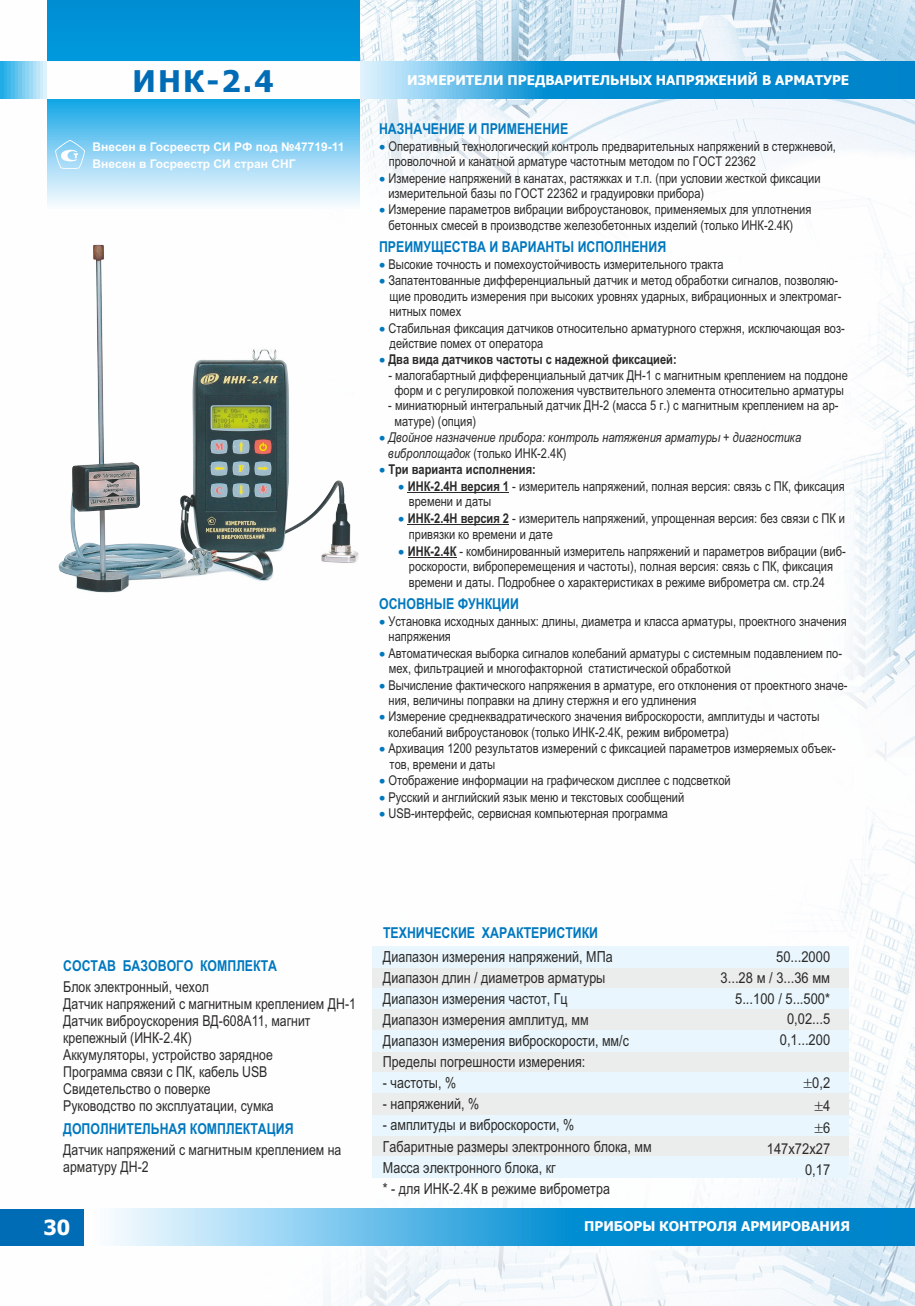
<style>
.page{position:relative;width:915px;height:1306px;background:#fff}
.page>*{position:absolute;margin:0;border:0;box-sizing:border-box;transform-origin:0 0}
.t1{font:700 30px "Tahoma";color:#006cb5}
.t2{font:700 21px "Tahoma";color:#fefefe}
.t3{font:15.3px/21px "Arial Narrow";color:#2b2a29}
.t4{font:15px/17px "Arial Narrow";color:#2b2a29}
.t5{font:700 15px "Arial Narrow";color:#0078bf}
.t6{font:15px/20.7px "Arial Narrow";color:#2b2a29;text-align:right;scale:1.05 1}
.t7{font:13.5px/15.5px "Arial Narrow";color:#2b2a29}
.t8{font:italic 13.5px/15.5px "Arial Narrow";color:#2b2a29}
.t9{font:700 13.5px "Tahoma";color:#fefefe}
.t10{font:700 13.5px "Arial Narrow";color:#2b2a29}
.t11{font:700 12px/16.8px "Arial";color:#fefefe}
.s1{color:#0078bf}
.s2{font-style:normal}
.s3{font-weight:700}
</style>
<div class="page">
<img style="left:0;top:0;width:914px;height:1305px">
<svg style="left:47px;top:0;width:312px;height:209px;background:#5abbe9"></svg>
<svg style="left:63px;top:1208px;width:851px;height:37px;background:#4daee0"></svg>
<div style="left:0;top:1209px;width:84px;height:36px;background:#006cb5"></div>
<svg style="left:0;top:62px;width:914px;height:37px;background:#2e9fd9"></svg>
<div style="left:47px;top:62px;width:312px;height:37px;background:#fefefe"></div>
<hr style="left:407px;top:492px;width:102px;height:1px;background:#2b2a29">
<hr style="left:407px;top:524px;width:102px;height:1px;background:#2b2a29">
<hr style="left:407px;top:556px;width:49px;height:1px;background:#2b2a29">
<div style="left:372px;top:967px;width:476px;height:21px;background:#ebecec"></div>
<div style="left:372px;top:988px;width:476px;height:21px;background:#e9f6fd"></div>
<div style="left:372px;top:1009px;width:476px;height:21px;background:#ebecec"></div>
<div style="left:372px;top:946px;width:476px;height:21px;background:#e9f6fd"></div>
<div style="left:372px;top:1030px;width:476px;height:21px;background:#e9f6fd"></div>
<div style="left:372px;top:1051px;width:476px;height:21px;background:#ebecec"></div>
<div style="left:372px;top:1072px;width:476px;height:21px;background:#e9f6fd"></div>
<div style="left:372px;top:1093px;width:476px;height:21px;background:#ebecec"></div>
<div style="left:372px;top:1114px;width:476px;height:22px;background:#e9f6fd"></div>
<div style="left:372px;top:1136px;width:476px;height:20px;background:#ebecec"></div>
<div style="left:372px;top:1156px;width:476px;height:21px;background:#e9f6fd"></div>
<svg style="left:55px;top:140px;width:30px;height:29px"></svg>
<img style="left:48px;top:244px;width:317px;height:350px">
<h1 class="t1" style="left:132px;top:69px;width:142px">ИНК-2.4</h1>
<p class="t9" style="left:407px;top:75px;width:443px">ИЗМЕРИТЕЛИ ПРЕДВАРИТЕЛЬНЫХ НАПРЯЖЕНИЙ В АРМАТУРЕ</p>
<p class="t5" style="left:379px;top:123px;width:191px">НАЗНАЧЕНИЕ И ПРИМЕНЕНИЕ</p>
<p class="t7" style="left:388px;top:139px;width:448px;text-indent:-10px"><span class="s1">•</span> Оперативный технологический контроль предварительных напряжений в стержневой, проволочной и канатной арматуре частотным методом по ГОСТ 22362</p>
<p class="t7" style="left:388px;top:171px;width:433px;text-indent:-9px"><span class="s1">•</span> Измерение напряжений в канатах, растяжках и т.п. (при условии жесткой фиксации измерительной базы по ГОСТ 22362 и градуировки прибора)</p>
<p class="t7" style="left:388px;top:203px;width:424px;text-indent:-9px"><span class="s1">•</span> Измерение параметров вибрации виброустановок, применяемых для уплотнения бетонных смесей в производстве железобетонных изделий (только ИНК-2.4К)</p>
<p class="t5" style="left:379px;top:241px;width:288px">ПРЕИМУЩЕСТВА И ВАРИАНТЫ ИСПОЛНЕНИЯ</p>
<p class="t7" style="left:379px;top:258px;width:346px"><span class="s1">•</span> Высокие точность и помехоустойчивость измерительного тракта</p>
<p class="t7" style="left:389px;top:274px;width:453px;text-indent:-10px"><span class="s1">•</span> Запатентованные дифференциальный датчик и метод обработки сигналов, позволяю&shy;щие проводить измерения при высоких уровнях ударных, вибрационных и электромаг&shy;нитных помех</p>
<p class="t7" style="left:389px;top:321px;width:456px;text-indent:-11px"><span class="s1">•</span> Стабильная фиксация датчиков относительно арматурного стержня, исключающая воз&shy;действие помех от оператора</p>
<p class="t10" style="left:379px;top:354px;width:299px"><span class="s1">•</span> Два вида датчиков частоты с надежной фиксацией:</p>
<p class="t7" style="left:388px;top:369px;width:461px;text-align:center">- малогабартный дифференциальный датчик ДН-1 с магнитным креплением на поддоне форм и с регулировкой положения чувствительного элемента относительно арматуры</p>
<p class="t7" style="left:394px;top:399px;width:445px;text-indent:-6px">- миниатюрный интегральный датчик ДН-2 (масса 5 г.) с магнитным креплением на ар&shy;матуре) (опция)</p>
<p class="t8" style="left:388px;top:431px;width:414px;text-indent:-9px"><span class="s1">•</span> Двойное назначение прибора: контроль натяжения арматуры + диагностика виброплощадок <span class="s2">(только ИНК-2.4К)</span></p>
<p class="t10" style="left:379px;top:464px;width:158px"><span class="s1">•</span> Три варианта исполнения:</p>
<p class="t7" style="left:409px;top:479px;width:437px;text-indent:-11px"><span class="s1">•</span> <span class="s3">ИНК-2.4Н версия 1</span> - измеритель напряжений, полная версия: связь с ПК, фиксация времени и даты</p>
<p class="t7" style="left:409px;top:511px;width:437px;text-indent:-11px"><span class="s1">•</span> <span class="s3">ИНК-2.4Н версия 2</span> - измеритель напряжений, упрощенная версия: без связи с ПК и привязки ко времени и дате</p>
<p class="t7" style="left:409px;top:544px;width:438px;text-indent:-11px"><span class="s1">•</span> <span class="s3">ИНК-2.4К</span> - комбинированный измеритель напряжений и параметров вибрации (виб&shy;роскорости, виброперемещения и частоты), полная версия: связь с ПК, фиксация времени и даты. Подробнее о характеристиках в режиме виброметра см. стр.24</p>
<p class="t5" style="left:379px;top:598px;width:141px">ОСНОВНЫЕ ФУНКЦИИ</p>
<p class="t7" style="left:388px;top:614px;width:459px;text-indent:-10px"><span class="s1">•</span> Установка исходных данных: длины, диаметра и класса арматуры, проектного значения напряжения</p>
<p class="t7" style="left:388px;top:646px;width:454px;text-indent:-10px"><span class="s1">•</span> Автоматическая выборка сигналов колебаний арматуры с системным подавлением по&shy;мех, фильтрацией и многофакторной статистической обработкой</p>
<p class="t7" style="left:388px;top:678px;width:460px;text-indent:-10px"><span class="s1">•</span> Вычисление фактического напряжения в арматуре, его отклонения от проектного значе&shy;ния, величины поправки на длину стержня и его удлинения</p>
<p class="t7" style="left:388px;top:710px;width:433px;text-indent:-9px"><span class="s1">•</span> Измерение среднеквадратического значения виброскорости, амплитуды и частоты колебаний виброустановок (только ИНК-2.4К, режим виброметра)</p>
<p class="t7" style="left:389px;top:742px;width:447px;text-indent:-11px"><span class="s1">•</span> Архивация 1200 результатов измерений с фиксацией параметров измеряемых объек&shy;тов, времени и даты</p>
<p class="t7" style="left:379px;top:774px;width:353px"><span class="s1">•</span> Отображение информации на графическом дисплее с подсветкой</p>
<p class="t7" style="left:379px;top:790px;width:306px"><span class="s1">•</span> Русский и английский язык меню и текстовых сообщений</p>
<p class="t7" style="left:379px;top:807px;width:290px"><span class="s1">•</span> USB-интерфейс, сервисная компьютерная программа</p>
<p class="t11" style="left:93px;top:139px;width:253px">Внесен в Госреестр СИ РФ под №47719-11<br>Внесен в Госреестр СИ стран СНГ</p>
<p class="t5" style="left:63px;top:959px;width:215px">СОСТАВ БАЗОВОГО КОМПЛЕКТА</p>
<p class="t4" style="left:63px;top:979px;width:294px">Блок электронный, чехол<br>Датчик напряжений с магнитным креплением ДН-1<br>Датчик виброускорения ВД-608А11, магнит крепежный (ИНК-2.4К)<br>Аккумуляторы, устройство зарядное<br>Программа связи с ПК, кабель USB Свидетельство о поверке<br>Руководство по эксплуатации, сумка</p>
<p class="t5" style="left:63px;top:1122px;width:232px">ДОПОЛНИТЕЛЬНАЯ КОМПЛЕКТАЦИЯ</p>
<p class="t4" style="left:63px;top:1142px;width:279px">Датчик напряжений с магнитным креплением на арматуру ДН-2</p>
<p class="t5" style="left:383px;top:927px;width:216px">ТЕХНИЧЕСКИЕ ХАРАКТЕРИСТИКИ</p>
<p class="t3" style="left:383px;top:947px;width:247px">Диапазон измерения напряжений, МПа Диапазон длин / диаметров арматуры Диапазон измерения частот, Гц<br>Диапазон измерения амплитуд, мм Диапазон измерения виброскорости, мм/с Пределы погрешности измерения:</p>
<p class="t3" style="left:383px;top:1073px;width:75px">- частоты, %</p>
<p class="t3" style="left:383px;top:1094px;width:98px">- напряжений, %</p>
<p class="t3" style="left:383px;top:1115px;width:270px">- амплитуды и виброскорости, %<br>Габаритные размеры электронного блока, мм Масса электронного блока, кг<br>* - для ИНК-2.4К в режиме виброметра</p>
<p class="t6" style="left:720px;top:948px;width:106px">50...2000<br>3...28 м / 3...36 мм<br>5...100 / 5...500*<br>0,02...5<br>0,1...200</p>
<p class="t6" style="left:822px;top:1073px;width:8px;line-height:22.4px;text-align:justify;text-indent:-11px">0,2<br>4<br>6</p>
<p class="t6" style="left:766px;top:1139px;width:62px">147х72х27<br>0,17</p>
<h2 class="t2" style="left:44px;top:1219px;width:28px">30</h2>
<p class="t9" style="left:584px;top:1220px;width:267px">ПРИБОРЫ КОНТРОЛЯ АРМИРОВАНИЯ</p>
</div>
